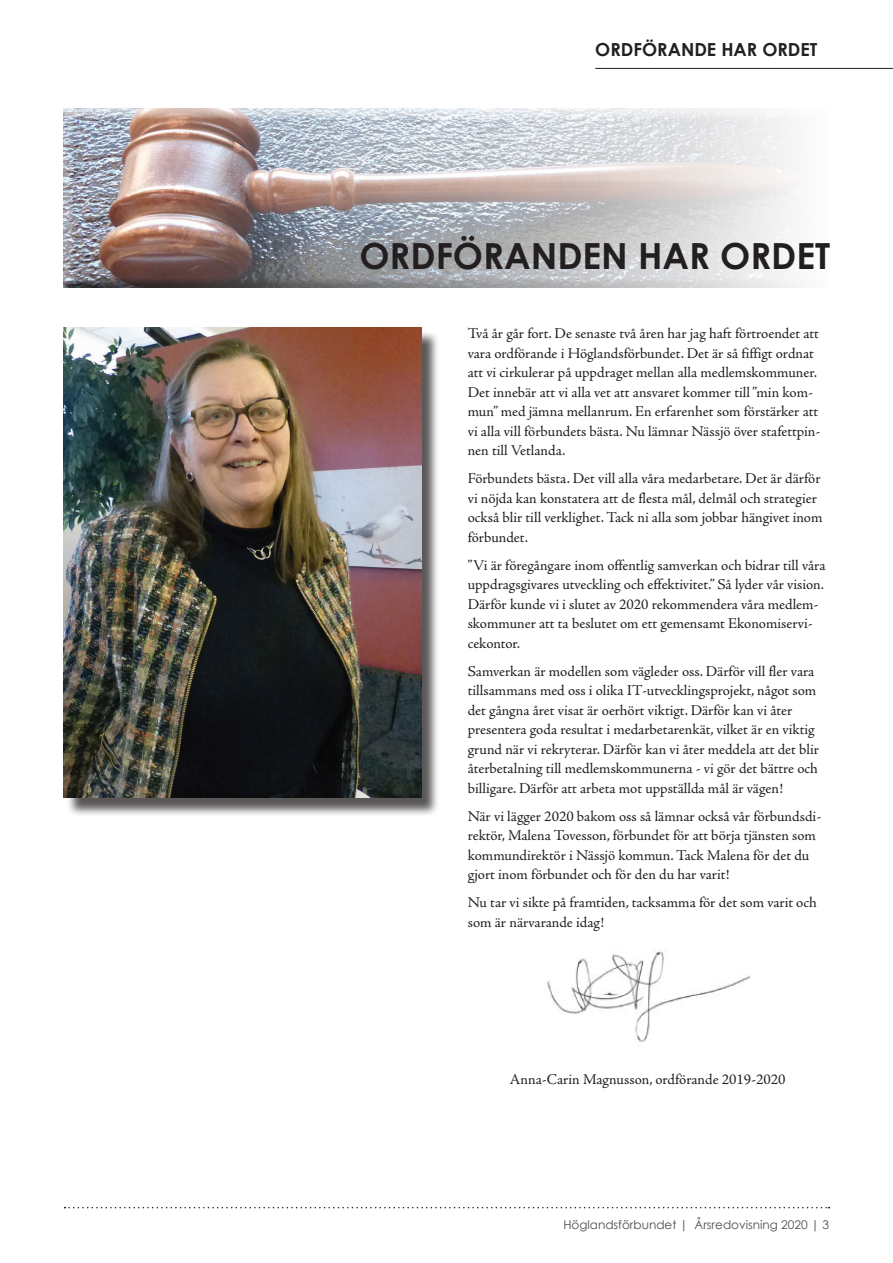
<style>
.page{position:relative;width:893px;height:1263px;background:#fff}
.page>*{position:absolute;margin:0;border:0;box-sizing:border-box;transform-origin:0 0}
.t1{font:700 36px "Century Gothic";color:#231f20}
.t2{font:700 18px "Century Gothic";color:#231f20}
.t3{font:15px/19.5px "Adobe Jenson Pro";color:#231f20}
.t4{font:12px "Century Gothic";color:#4b4c4d}
</style>
<div class="page">
<svg style="left:65px;top:1207px;width:764px;height:1px"></svg>
<hr style="left:595px;top:68px;width:298px;height:1px;background:#231f20">
<div style="left:62px;top:109px;width:768px;height:179px;background:#231f20;opacity:.75"></div>
<img style="left:547px;top:950px;width:203px;height:92px">
<div style="left:66px;top:330px;width:374px;height:487px;background:#231f20;opacity:.75"></div>
<img style="left:64px;top:327px;width:357px;height:471px">
<p class="t2" style="left:595px;top:36px;width:224px">ORDFÖRANDE HAR ORDET</p>
<h1 class="t1" style="left:359px;top:228px;width:472px">ORDFÖRANDEN HAR ORDET</h1>
<p class="t3" style="left:468px;top:324px;width:354px">Två år går fort. De senaste två åren har jag haft förtroendet att vara ordförande i Höglandsförbundet. Det är så fiffigt ordnat att vi cirkulerar på uppdraget mellan alla medlemskommuner.<br>Det innebär att vi alla vet att ansvaret kommer till ”min kom&shy;mun” med jämna mellanrum. En erfarenhet som förstärker att vi alla vill förbundets bästa. Nu lämnar Nässjö över stafettpin&shy;nen till Vetlanda.</p>
<p class="t3" style="left:468px;top:469px;width:356px">Förbundets bästa. Det vill alla våra medarbetare. Det är därför vi nöjda kan konstatera att de flesta mål, delmål och strategier också blir till verklighet. Tack ni alla som jobbar hängivet inom förbundet.</p>
<p class="t3" style="left:468px;top:556px;width:359px">”Vi är föregångare inom offentlig samverkan och bidrar till våra uppdragsgivares utveckling och effektivitet.” Så lyder vår vision.<br>Därför kunde vi i slutet av 2020 rekommendera våra medlem&shy;skommuner att ta beslutet om ett gemensamt Ekonomiservi&shy;cekontor.</p>
<p class="t3" style="left:468px;top:662px;width:353px">Samverkan är modellen som vägleder oss. Därför vill fler vara tillsammans med oss i olika IT-utvecklingsprojekt, något som det gångna året visat är oerhört viktigt. Därför kan vi åter presentera goda resultat i medarbetarenkät, vilket är en viktig grund när vi rekryterar. Därför kan vi åter meddela att det blir återbetalning till medlemskommunerna - vi gör det bättre och billigare. Därför att arbeta mot uppställda mål är vägen!</p>
<p class="t3" style="left:468px;top:807px;width:355px">När vi lägger 2020 bakom oss så lämnar också vår förbundsdi&shy;rektör, Malena Tovesson, förbundet för att börja tjänsten som kommundirektör i Nässjö kommun. Tack Malena för det du gjort inom förbundet och för den du har varit!</p>
<p class="t3" style="left:468px;top:893px;width:351px">Nu tar vi sikte på framtiden, tacksamma för det som varit och som är närvarande idag!</p>
<p class="t3" style="left:510px;top:1070px;width:277px">Anna-Carin Magnusson, ordförande 2019-2020</p>
<p class="t4" style="left:563px;top:1217px;width:267px">Höglandsförbundet | Årsredovisning 2020 | 3</p>
</div>
